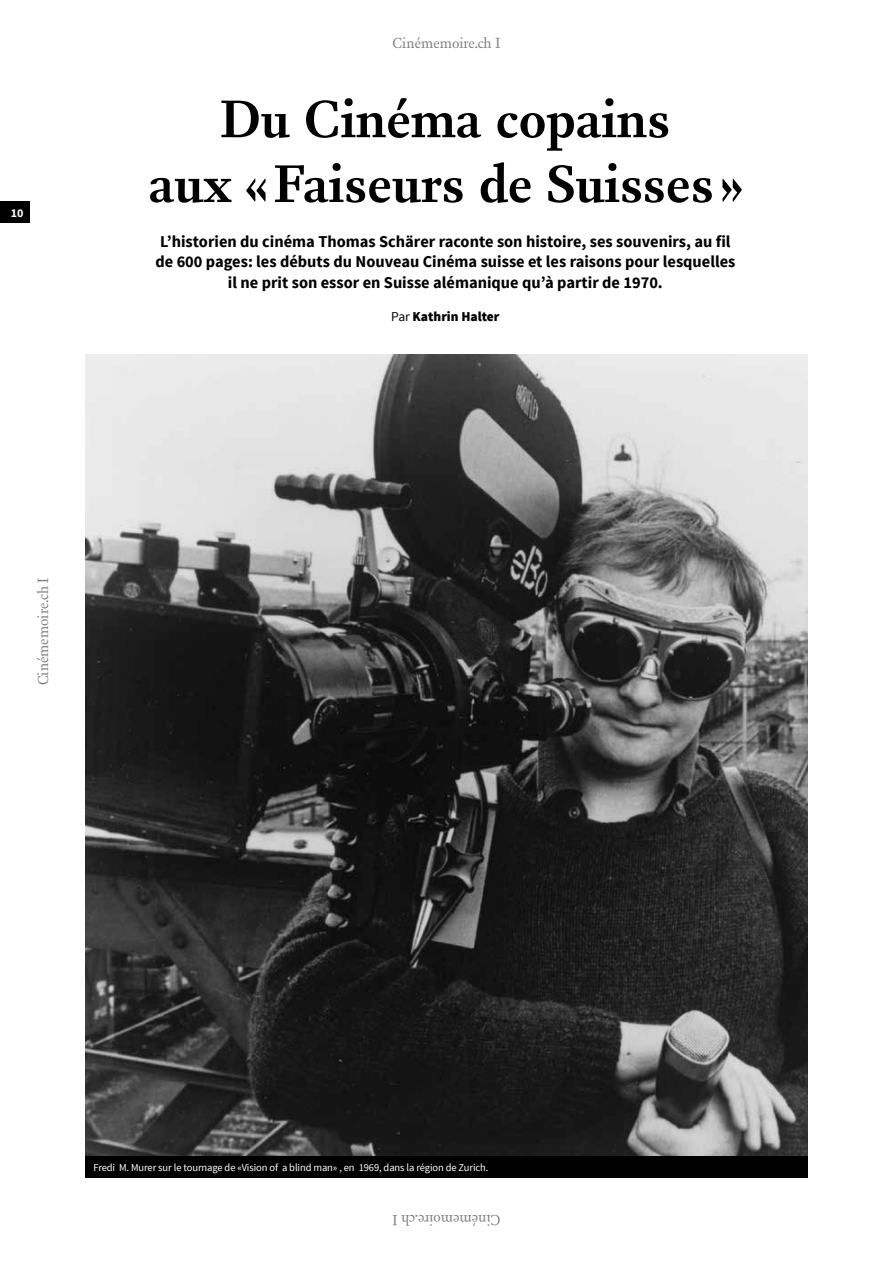
<style>
.page{position:relative;width:893px;height:1263px;background:#fff}
.page>*{position:absolute;margin:0;border:0;box-sizing:border-box;transform-origin:0 0}
.t1{font:700 54px/64.8px "New Fournier BP";color:#000;text-align:center}
.t2{font:700 16.5px/20.4px "Source Sans Pro";color:#000;text-align:center}
.t3{font:15px "New Fournier BP";color:#7b7c7e}
.t4{font:900 13.5px "Source Sans Pro";color:#000}
.t5{font:700 12px "Source Sans Pro";color:#fff}
.t6{font:10.5px "Source Sans Pro";letter-spacing:-.01em;color:#fff}
.s1{font-weight:400}
</style>
<div class="page">
<div style="left:0;top:202px;width:30px;height:21px;background:#000"></div>
<img style="left:85px;top:354px;width:723px;height:802px">
<div style="left:85px;top:1156px;width:723px;height:22px;background:#000"></div>
<p class="t5" style="left:11px;top:205px;width:14px">10</p>
<p class="t3" style="left:393px;top:34px;width:109px">Cinémemoire.ch I</p>
<h1 class="t1" style="left:149px;top:86px;width:595px">Du Cinéma copains<br>aux «Faiseurs de Suisses »</h1>
<p class="t2" style="left:155px;top:232px;width:581px">L’historien du cinéma Thomas Schärer raconte son histoire, ses souvenirs, au fil de 600 pages: les débuts du Nouveau Cinéma suisse et les raisons pour lesquelles il ne prit son essor en Suisse alémanique qu’à partir de 1970.</p>
<p class="t4" style="left:391px;top:307px;width:110px"><span class="s1">Par</span> Kathrin Halter</p>
<p class="t3" style="left:34px;top:685px;width:109px;rotate:-90deg">Cinémemoire.ch I</p>
<p class="t6" style="left:94px;top:1161px;width:396px">Fredi M. Murer sur le tournage de «Vision of a blind man» , en 1969, dans la région de Zurich.</p>
<p class="t3" style="left:500px;top:1229px;width:109px;rotate:-180deg">Cinémemoire.ch I</p>
</div>
